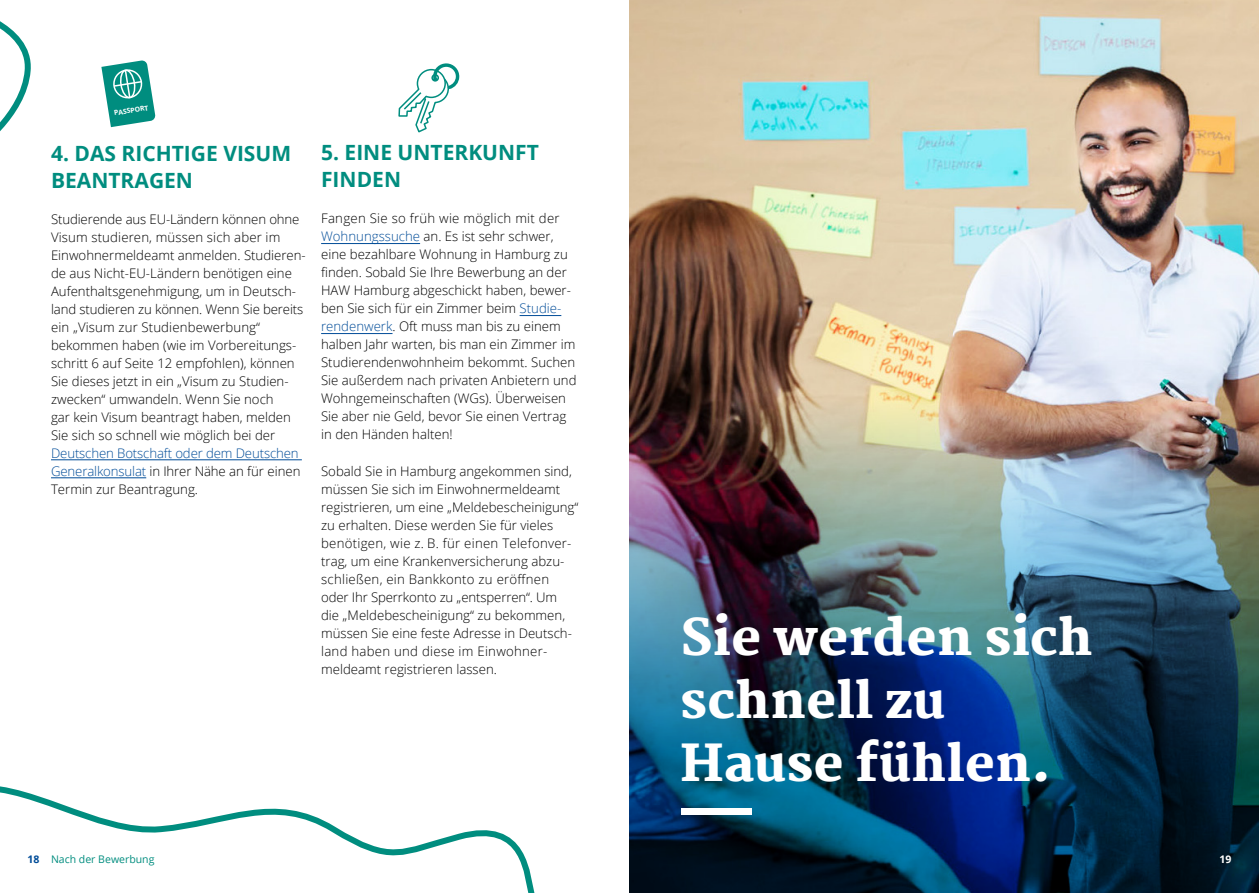
<style>
.page{position:relative;width:1259px;height:893px;background:#fff}
.page>*{position:absolute;margin:0;border:0;box-sizing:border-box;transform-origin:0 0}
.t1{font:800 49.5px/63px "Martel";letter-spacing:.01em;color:#fff}
.t2{font:700 21px/27px "Open Sans";color:#008d7f}
.t3{font:300 13.2px/18px "Open Sans";color:#000}
.t4{font:300 13.2px/18px "Open Sans";letter-spacing:-.01em;color:#004c98}
.t5{font:10.5px "Open Sans";color:#008d7f}
.t6{font:700 10.5px "Open Sans";color:#fff}
.t7{font:700 6.9px "Open Sans";color:#fff}
.s1{color:#000}
.s2{color:#004c98}
.s3{font-weight:700;color:#004c98}
</style>
<div class="page">
<hr style="left:51px;top:460px;width:251px;height:1px;background:#004c98">
<hr style="left:51px;top:478px;width:95px;height:1px;background:#004c98">
<hr style="left:321px;top:243px;width:99px;height:1px;background:#004c98">
<hr style="left:519px;top:315px;width:42px;height:1px;background:#004c98">
<hr style="left:321px;top:333px;width:71px;height:1px;background:#004c98">
<svg style="left:0;top:21px;width:31px;height:110px"></svg>
<svg style="left:398px;top:63px;width:62px;height:70px"></svg>
<svg style="left:101px;top:60px;width:55px;height:67px"></svg>
<img style="left:629px;top:0;width:630px;height:893px">
<div style="left:681px;top:808px;width:70px;height:7px;background:#fff"></div>
<svg style="left:0;top:786px;width:535px;height:107px"></svg>
<p class="t7" style="left:113px;top:108px;width:36px;rotate:-9deg">PASSPORT</p>
<h2 class="t2" style="left:51px;top:139px;width:242px">4. DAS RICHTIGE VISUM<br>BEANTRAGEN</h2>
<p class="t3" style="left:51px;top:209px;width:256px">Studierende aus EU-Ländern können ohne Visum studieren, müssen sich aber im Einwohnermeldeamt anmelden. Studieren&shy;de aus Nicht-EU-Ländern benötigen eine Aufenthaltsgenehmigung, um in Deutsch&shy;land studieren zu können. Wenn Sie bereits ein „Visum zur Studienbewerbung“ bekommen haben (wie im Vorbereitungs&shy;schritt 6 auf Seite 12 empfohlen), können Sie dieses jetzt in ein „Visum zu Studien&shy;zwecken“ umwandeln. Wenn Sie noch<br>gar kein Visum beantragt haben, melden Sie sich so schnell wie möglich bei der</p>
<p class="t4" style="left:51px;top:443px;width:251px">Deutschen Botschaft oder dem Deutschen<br>Generalkonsulat <span class="s1">in Ihrer Nähe an für einen<br>Termin zur Beantragung.</span></p>
<h2 class="t2" style="left:321px;top:139px;width:219px">5. EINE UNTERKUNFT<br>FINDEN</h2>
<p class="t3" style="left:321px;top:209px;width:257px">Fangen Sie so früh wie möglich mit der <span class="s2">Wohnungssuche</span> an. Es ist sehr schwer, eine bezahlbare Wohnung in Hamburg zu finden. Sobald Sie Ihre Bewerbung an der HAW Hamburg abgeschickt haben, bewer&shy;ben Sie sich für ein Zimmer beim <span class="s2">Studie&shy;rendenwerk</span>. Oft muss man bis zu einem halben Jahr warten, bis man ein Zimmer im Studierendenwohnheim bekommt. Suchen Sie außerdem nach privaten Anbietern und Wohngemeinschaften (WGs). Überweisen Sie aber nie Geld, bevor Sie einen Vertrag in den Händen halten!</p>
<p class="t3" style="left:321px;top:461px;width:259px">Sobald Sie in Hamburg angekommen sind, müssen Sie sich im Einwohnermeldeamt registrieren, um eine „Meldebescheinigung“ zu erhalten. Diese werden Sie für vieles benötigen, wie z. B. für einen Telefonver&shy;trag, um eine Krankenversicherung abzu&shy;schließen, ein Bankkonto zu eröffnen oder Ihr Sperrkonto zu „entsperren“. Um die „Meldebescheinigung“ zu bekommen, müssen Sie eine feste Adresse in Deutsch&shy;land haben und diese im Einwohner&shy;meldeamt registrieren lassen.</p>
<h1 class="t1" style="left:680px;top:607px;width:413px">Sie werden sich schnell zu<br>Hause fühlen.</h1>
<p class="t5" style="left:28px;top:852px;width:128px"><span class="s3">18</span> Nach der Bewerbung</p>
<p class="t6" style="left:1219px;top:851px;width:13px">19</p>
</div>
